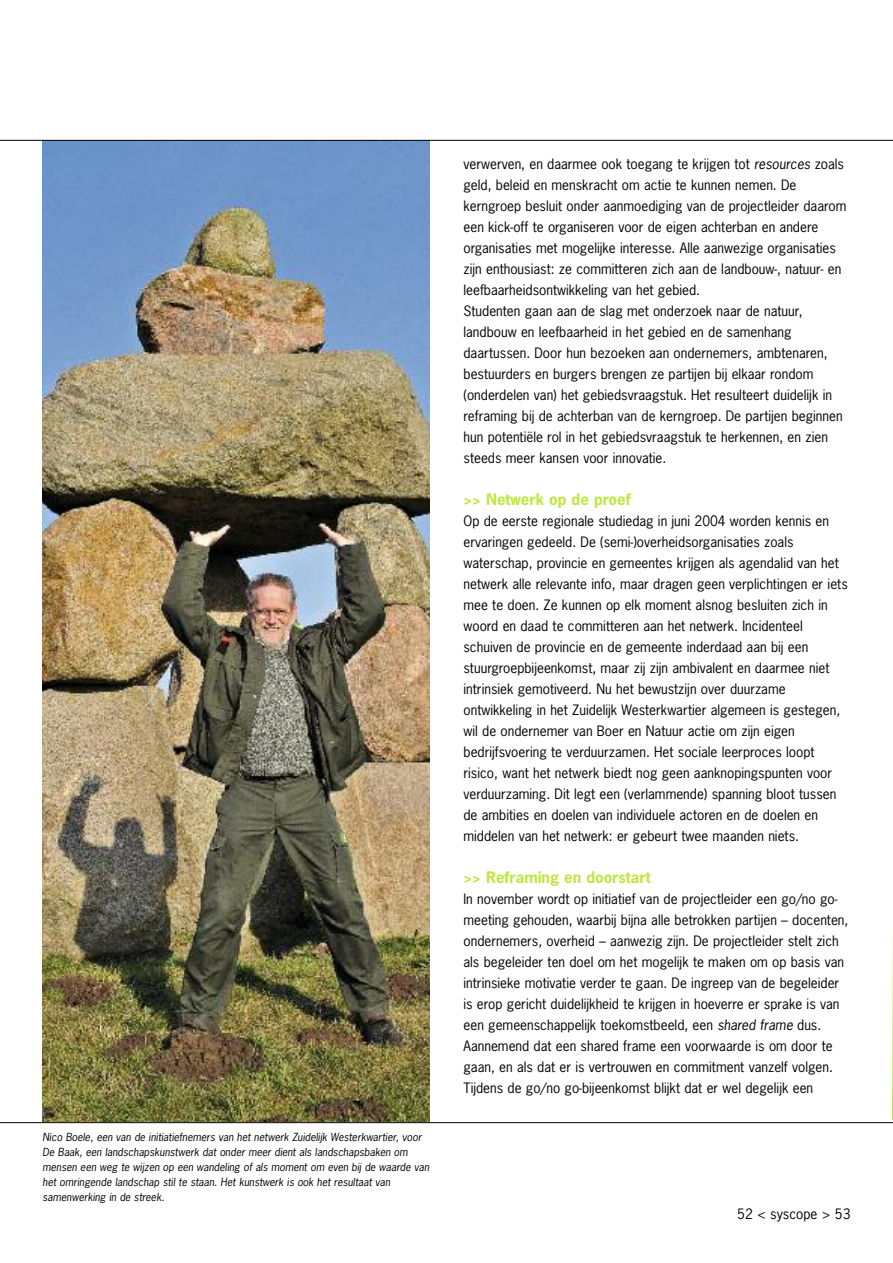
<style>
.page{position:relative;width:893px;height:1263px;background:#fff}
.page>*{position:absolute;margin:0;border:0;box-sizing:border-box;transform-origin:0 0}
.t1{font:700 15px "News Gothic";color:#bee741}
.t2{font:13.5px/21px "News Gothic";color:#000}
.t3{font:italic 10.5px/15px "News Gothic";color:#000}
.s1{font-style:italic}
</style>
<div class="page">
<img style="left:43px;top:141px;width:386px;height:981px">
<svg style="left:892px;top:928px;width:1px;height:196px"></svg>
<hr style="left:0;top:140px;width:893px;height:1px;background:#000">
<hr style="left:0;top:1122px;width:893px;height:1px;background:#000">
<p class="t3" style="left:43px;top:1130px;width:388px">Nico Boele, een van de initiatiefnemers van het netwerk Zuidelijk Westerkwartier, voor De Baak, een landschapskunstwerk dat onder meer dient als landschapsbaken om mensen een weg te wijzen op een wandeling of als moment om even bij de waarde van het omringende landschap stil te staan. Het kunstwerk is ook het resultaat van samenwerking in de streek.</p>
<p class="t2" style="left:463px;top:153px;width:384px">verwerven, en daarmee ook toegang te krijgen tot <span class="s1">resources</span> zoals geld, beleid en menskracht om actie te kunnen nemen. De kerngroep besluit onder aanmoediging van de projectleider daarom een kick-off te organiseren voor de eigen achterban en andere organisaties met mogelijke interesse. Alle aanwezige organisaties zijn enthousiast: ze committeren zich aan de landbouw-, natuur- en leefbaarheidsontwikkeling van het gebied.<br>Studenten gaan aan de slag met onderzoek naar de natuur, landbouw en leefbaarheid in het gebied en de samenhang daartussen. Door hun bezoeken aan ondernemers, ambtenaren, bestuurders en burgers brengen ze partijen bij elkaar rondom (onderdelen van) het gebiedsvraagstuk. Het resulteert duidelijk in reframing bij de achterban van de kerngroep. De partijen beginnen hun potentiële rol in het gebiedsvraagstuk te herkennen, en zien steeds meer kansen voor innovatie.</p>
<p class="t1" style="left:463px;top:491px;width:169px">&gt;&gt; Netwerk op de proef</p>
<p class="t2" style="left:463px;top:510px;width:386px">Op de eerste regionale studiedag in juni 2004 worden kennis en ervaringen gedeeld. De (semi-)overheidsorganisaties zoals waterschap, provincie en gemeentes krijgen als agendalid van het netwerk alle relevante info, maar dragen geen verplichtingen er iets mee te doen. Ze kunnen op elk moment alsnog besluiten zich in woord en daad te committeren aan het netwerk. Incidenteel schuiven de provincie en de gemeente inderdaad aan bij een stuurgroepbijeenkomst, maar zij zijn ambivalent en daarmee niet intrinsiek gemotiveerd. Nu het bewustzijn over duurzame ontwikkeling in het Zuidelijk Westerkwartier algemeen is gestegen, wil de ondernemer van Boer en Natuur actie om zijn eigen bedrijfsvoering te verduurzamen. Het sociale leerproces loopt risico, want het netwerk biedt nog geen aanknopingspunten voor verduurzaming. Dit legt een (verlammende) spanning bloot tussen de ambities en doelen van individuele actoren en de doelen en middelen van het netwerk: er gebeurt twee maanden niets.</p>
<p class="t1" style="left:463px;top:869px;width:189px">&gt;&gt; Reframing en doorstart</p>
<p class="t2" style="left:463px;top:888px;width:386px">In november wordt op initiatief van de projectleider een go/no go&shy;meeting gehouden, waarbij bijna alle betrokken partijen – docenten, ondernemers, overheid – aanwezig zijn. De projectleider stelt zich als begeleider ten doel om het mogelijk te maken om op basis van intrinsieke motivatie verder te gaan. De ingreep van de begeleider is erop gericht duidelijkheid te krijgen in hoeverre er sprake is van een gemeenschappelijk toekomstbeeld, een <span class="s1">shared frame</span> dus.<br>Aannemend dat een shared frame een voorwaarde is om door te gaan, en als dat er is vertrouwen en commitment vanzelf volgen.<br>Tijdens de go/no go-bijeenkomst blijkt dat er wel degelijk een</p>
<p class="t2" style="left:737px;top:1203px;width:115px">52 &lt; syscope &gt; 53</p>
</div>
